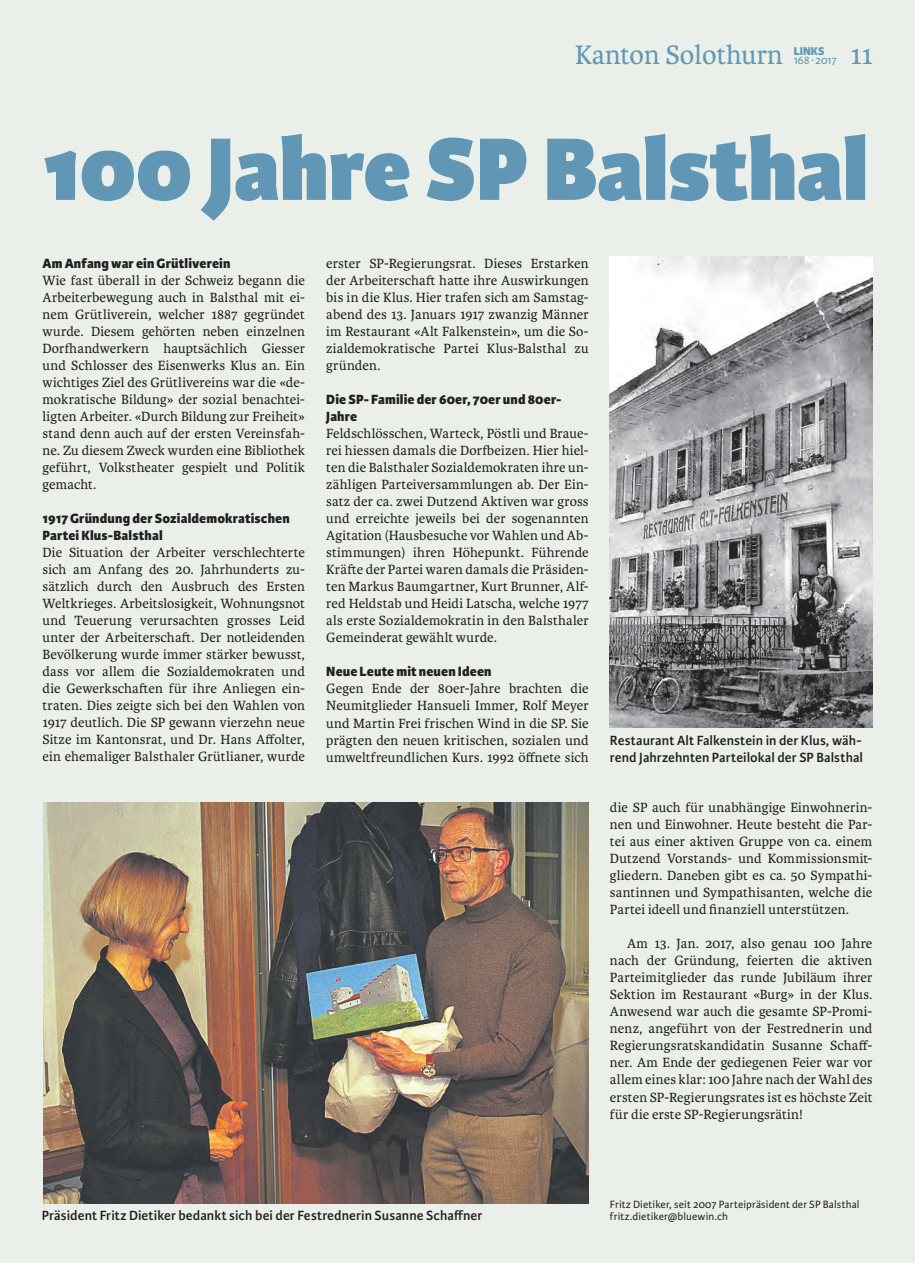
<style>
.page{position:relative;width:915px;height:1263px;background:#fff}
.page>*{position:absolute;margin:0;border:0;box-sizing:border-box;transform-origin:0 0}
.t1{font:800 94.5px "Karmina Sans";color:#6197b5}
.t2{font:28.5px "Karmina";color:#6197b5}
.t3{font:14.25px/17px "Karmina";letter-spacing:.01em;color:#231f20;text-align:justify}
.t4{font:600 14.25px/17px "Karmina Sans";letter-spacing:.005em;color:#231f20}
.t5{font:800 14.25px/17px "Karmina Sans";letter-spacing:.01em;color:#231f20}
.t6{font:12px "Karmina Sans";letter-spacing:-.02em;color:#6197b5}
.t7{font:800 12px "Karmina Sans";color:#6197b5}
.t8{font:11.25px/12.8px "Karmina Sans";letter-spacing:.015em;color:#231f20}
</style>
<div class="page">
<div style="left:0;top:0;width:914px;height:1263px;background:#eaf0e9"></div>
<img style="left:609px;top:257px;width:263px;height:470px">
<img style="left:43px;top:803px;width:545px;height:400px">
<h2 class="t2" style="left:575px;top:39px;width:209px">Kanton Solothurn</h2>
<p class="t7" style="left:793px;top:44px;width:32px">LINKS</p>
<p class="t6" style="left:793px;top:53px;width:45px">168 ∙ 2017</p>
<h2 class="t2" style="left:850px;top:39px;width:24px">11</h2>
<h1 class="t1" style="left:43px;top:113px;width:826px">100 Jahre SP Balsthal</h1>
<p class="t5" style="left:43px;top:255px;width:189px">Am Anfang war ein Grütliverein</p>
<p class="t3" style="left:43px;top:272px;width:264px">Wie fast überall in der Schweiz begann die Arbeiterbewegung auch in Balsthal mit ei&shy;nem Grütliverein, welcher 1887 gegründet wurde. Diesem gehörten neben einzelnen Dorfhandwerkern hauptsächlich Giesser und Schlosser des Eisenwerks Klus an. Ein wichtiges Ziel des Grütlivereins war die «de&shy;mokratische Bildung» der sozial benachtei&shy;ligten Arbeiter. «Durch Bildung zur Freiheit» stand denn auch auf der ersten Vereinsfah&shy;ne. Zu diesem Zweck wurden eine Bibliothek geführt, Volkstheater gespielt und Politik gemacht.</p>
<p class="t5" style="left:43px;top:510px;width:249px">1917 Gründung der Sozialdemokratischen<br>Partei Klus-Balsthal</p>
<p class="t3" style="left:43px;top:544px;width:264px">Die Situation der Arbeiter verschlechterte sich am Anfang des 20. Jahrhunderts zu&shy;sätzlich durch den Ausbruch des Ersten Weltkrieges. Arbeitslosigkeit, Wohnungsnot und Teuerung verursachten grosses Leid unter der Arbeiterschaft. Der notleidenden Bevölkerung wurde immer stärker bewusst, dass vor allem die Sozialdemokraten und die Gewerkschaften für ihre Anliegen ein&shy;traten. Dies zeigte sich bei den Wahlen von 1917 deutlich. Die SP gewann vierzehn neue Sitze im Kantonsrat, und Dr. Hans Affolter, ein ehemaliger Balsthaler Grütlianer, wurde</p>
<p class="t3" style="left:326px;top:255px;width:264px">erster SP-Regierungsrat. Dieses Erstarken der Arbeiterschaft hatte ihre Auswirkungen bis in die Klus. Hier trafen sich am Samstag&shy;abend des 13. Januars 1917 zwanzig Männer im Restaurant «Alt Falkenstein», um die So&shy;zialdemokratische Partei Klus-Balsthal zu gründen.</p>
<p class="t5" style="left:326px;top:391px;width:235px">Die SP- Familie der 60er, 70er und 80er-<br>Jahre</p>
<p class="t3" style="left:326px;top:425px;width:264px">Feldschlösschen, Warteck, Pöstli und Braue&shy;rei hiessen damals die Dorfbeizen. Hier hiel&shy;ten die Balsthaler Sozialdemokraten ihre un&shy;zähligen Parteiversammlungen ab. Der Ein&shy;satz der ca. zwei Dutzend Aktiven war gross und erreichte jeweils bei der sogenannten Agitation (Hausbesuche vor Wahlen und Ab&shy;stimmungen) ihren Höhepunkt. Führende Kräfte der Partei waren damals die Präsiden&shy;ten Markus Baumgartner, Kurt Brunner, Alf&shy;red Heldstab und Heidi Latscha, welche 1977 als erste Sozialdemokratin in den Balsthaler Gemeinderat gewählt wurde.</p>
<p class="t5" style="left:326px;top:664px;width:167px">Neue Leute mit neuen Ideen</p>
<p class="t3" style="left:326px;top:680px;width:264px">Gegen Ende der 80er-Jahre brachten die Neumitglieder Hansueli Immer, Rolf Meyer und Martin Frei frischen Wind in die SP. Sie prägten den neuen kritischen, sozialen und umweltfreundlichen Kurs. 1992 öffnete sich</p>
<p class="t4" style="left:609px;top:732px;width:254px">Restaurant Alt Falkenstein in der Klus, wäh&shy;rend Jahrzehnten Parteilokal der SP Balsthal</p>
<p class="t4" style="left:42px;top:1207px;width:442px">Präsident Fritz Dietiker bedankt sich bei der Festrednerin Susanne Schaffner</p>
<p class="t3" style="left:609px;top:799px;width:264px">die SP auch für unabhängige Einwohnerin&shy;nen und Einwohner. Heute besteht die Par&shy;tei aus einer aktiven Gruppe von ca. einem Dutzend Vorstands- und Kommissionsmit&shy;gliedern. Daneben gibt es ca. 50 Sympathi&shy;santinnen und Sympathisanten, welche die Partei ideell und finanziell unterstützen.</p>
<p class="t3" style="left:609px;top:935px;width:264px;text-indent:17px">Am 13. Jan. 2017, also genau 100 Jahre nach der Gründung, feierten die aktiven Parteimitglieder das runde Jubiläum ihrer Sektion im Restaurant «Burg» in der Klus.<br>Anwesend war auch die gesamte SP-Promi&shy;nenz, angeführt von der Festrednerin und Regierungsratskandidatin Susanne Schaff&shy;ner. Am Ende der gediegenen Feier war vor allem eines klar: 100 Jahre nach der Wahl des ersten SP-Regierungsrates ist es höchste Zeit für die erste SP-Regierungsrätin!</p>
<p class="t8" style="left:609px;top:1198px;width:251px">Fritz Dietiker, seit 2007 Parteipräsident der SP Balsthal fritz.dietiker@bluewin.ch</p>
</div>
